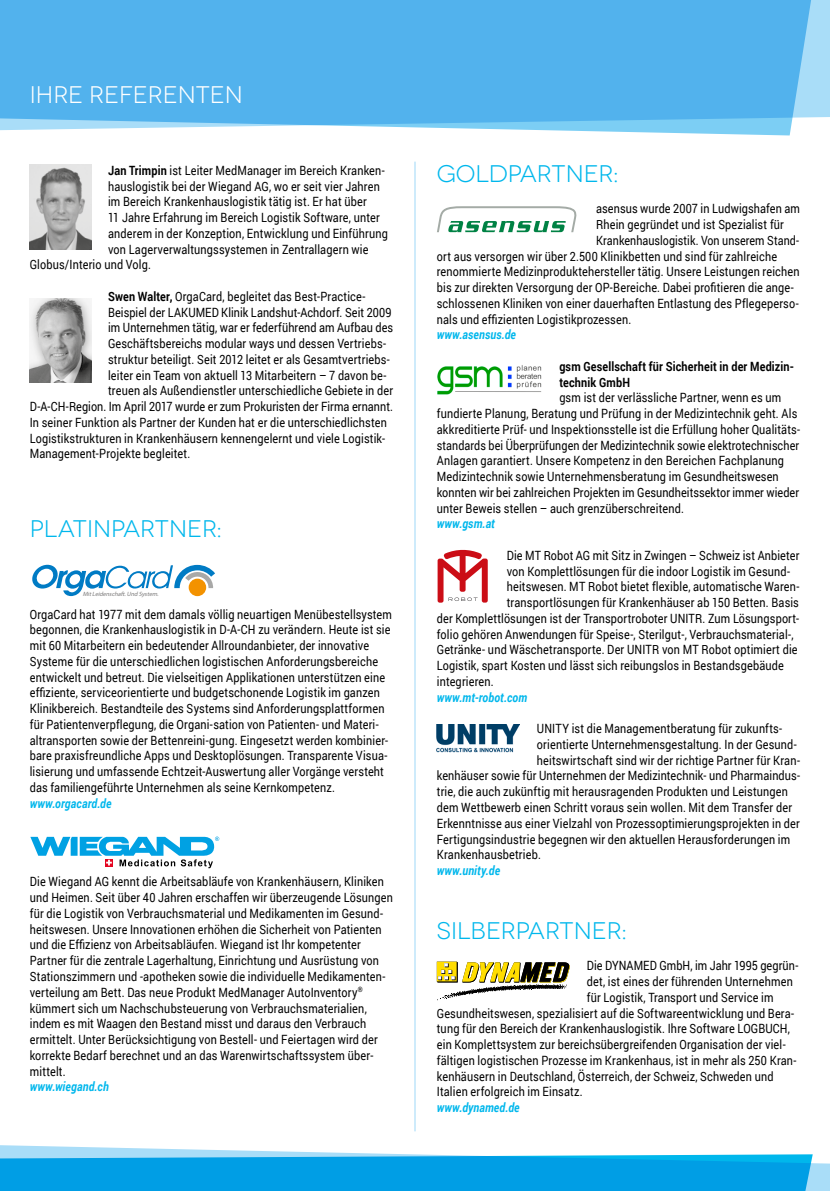
<style>
.page{position:relative;width:830px;height:1191px;background:#fff}
.page>*{position:absolute;margin:0;border:0;box-sizing:border-box;transform-origin:0 0}
.t1{font:24px "Novecentowide";color:#00b7ec}
.t2{font:24px "Novecentowide";color:#fff}
.t3{font:12.75px/15.8px "Roboto";letter-spacing:.015em;color:#000;scale:.85 1}
.t4{font:italic 700 12.75px "Roboto";letter-spacing:.015em;color:#00b7ec;scale:.85 1}
.t5{font:700 12.75px/15.8px "Roboto";letter-spacing:.015em;color:#000;scale:.85 1}
.t6{font:12.75px "Roboto";letter-spacing:.015em;color:#000;scale:.84 1}
.t7{font:italic 600 6.15px "Avant Garde LT";color:#7c7b7b}
.s1{font-weight:700}
</style>
<div class="page">
<hr style="left:414px;top:162px;width:1px;height:969px;background:#a9ddf8">
<div style="left:812px;top:0;width:17px;height:118px;background:#a9ddf8"></div>
<svg style="left:0;top:1145px;width:829px;height:46px"></svg>
<svg style="left:0;top:0;width:812px;height:135px;background:#5db7ee"></svg>
<img style="left:30px;top:298px;width:61px;height:85px">
<img style="left:30px;top:165px;width:61px;height:84px">
<hr style="left:829px;top:72px;width:1px;height:477px;background:#d7eefc">
<svg style="left:32px;top:565px;width:183px;height:31px"></svg>
<svg style="left:30px;top:836px;width:189px;height:32px"></svg>
<svg style="left:437px;top:206px;width:139px;height:26px"></svg>
<svg style="left:437px;top:549px;width:50px;height:53px"></svg>
<svg style="left:436px;top:961px;width:133px;height:39px"></svg>
<img style="left:437px;top:365px;width:105px;height:30px">
<img style="left:436px;top:724px;width:83px;height:29px">
<h1 class="t2" style="left:30px;top:81px;width:214px">IHRE REFERENTEN</h1>
<p class="t3" style="left:108px;top:162px;width:327px"><span class="s1">Jan Trimpin</span> ist Leiter MedManager im Bereich Kranken-</p>
<p class="t3" style="left:108px;top:178px;width:321px">hauslogistik bei der Wiegand AG, wo er seit vier Jahren</p>
<p class="t3" style="left:108px;top:193px;width:306px">im Bereich Krankenhauslogistik tätig ist. Er hat über</p>
<p class="t3" style="left:108px;top:209px;width:321px">11 Jahre Erfahrung im Bereich Logistik Software, unter</p>
<p class="t3" style="left:108px;top:225px;width:330px">anderem in der Konzeption, Entwicklung und Einführung</p>
<p class="t3" style="left:108px;top:241px;width:308px">von Lagerverwaltungssystemen in Zentrallagern wie</p>
<p class="t3" style="left:30px;top:256px;width:144px">Globus/Interio und Volg.</p>
<p class="t3" style="left:108px;top:288px;width:304px"><span class="s1">Swen Walter,</span> OrgaCard, begleitet das Best-Practice-</p>
<p class="t3" style="left:108px;top:304px;width:334px">Beispiel der LAKUMED Klinik Landshut-Achdorf. Seit 2009</p>
<p class="t3" style="left:108px;top:319px;width:336px">im Unternehmen tätig, war er federführend am Aufbau des</p>
<p class="t3" style="left:108px;top:335px;width:328px">Geschäftsbereichs modular ways und dessen Vertriebs-</p>
<p class="t3" style="left:108px;top:351px;width:333px">struktur beteiligt. Seit 2012 leitet er als Gesamtvertriebs-</p>
<p class="t3" style="left:108px;top:367px;width:329px">leiter ein Team von aktuell 13 Mitarbeitern – 7 davon be-</p>
<p class="t3" style="left:108px;top:382px;width:336px">treuen als Außendienstler unterschiedliche Gebiete in der</p>
<p class="t3" style="left:30px;top:398px;width:428px">D-A-CH-Region. Im April 2017 wurde er zum Prokuristen der Firma ernannt.</p>
<p class="t3" style="left:30px;top:414px;width:421px">In seiner Funktion als Partner der Kunden hat er die unterschiedlichsten</p>
<p class="t3" style="left:30px;top:430px;width:419px">Logistikstrukturen in Krankenhäusern kennengelernt und viele Logistik-</p>
<p class="t3" style="left:30px;top:445px;width:190px">Management-Projekte begleitet.</p>
<h1 class="t1" style="left:30px;top:514px;width:193px">PLATINPARTNER:</h1>
<p class="t7" style="left:83px;top:590px;width:79px">MitLeidenschaft. Und System.</p>
<p class="t3" style="left:30px;top:605px;width:427px">OrgaCard hat 1977 mit dem damals völlig neuartigen Menübestellsystem begonnen, die Krankenhauslogistik in D-A-CH zu verändern. Heute ist sie mit 60 Mitarbeitern ein bedeutender Allroundanbieter, der innovative Systeme für die unterschiedlichen logistischen Anforderungsbereiche entwickelt und betreut. Die vielseitigen Applikationen unterstützen eine effiziente, serviceorientierte und budgetschonende Logistik im ganzen Klinikbereich. Bestandteile des Systems sind Anforderungsplattformen für Patientenverpflegung, die Organi-sation von Patienten- und Materi&shy;altransporten sowie der Bettenreini-gung. Eingesetzt werden kombinier&shy;bare praxisfreundliche Apps und Desktoplösungen. Transparente Visua&shy;lisierung und umfassende Echtzeit-Auswertung aller Vorgänge versteht das familiengeführte Unternehmen als seine Kernkompetenz.</p>
<p class="t4" style="left:30px;top:794px;width:98px">www.orgacard.de</p>
<p class="t3" style="left:30px;top:873px;width:428px">Die Wiegand AG kennt die Arbeitsabläufe von Krankenhäusern, Kliniken und Heimen. Seit über 40 Jahren erschaffen wir überzeugende Lösungen für die Logistik von Verbrauchsmaterial und Medikamenten im Gesund&shy;heitswesen. Unsere Innovationen erhöhen die Sicherheit von Patienten und die Effizienz von Arbeitsabläufen. Wiegand ist Ihr kompetenter Partner für die zentrale Lagerhaltung, Einrichtung und Ausrüstung von Stationszimmern und -apotheken sowie die individuelle Medikamenten&shy;verteilung am Bett. Das neue Produkt MedManager AutoInventory<sup>® </sup>kümmert sich um Nachschubsteuerung von Verbrauchsmaterialien, indem es mit Waagen den Bestand misst und daraus den Verbrauch ermittelt. Unter Berücksichtigung von Bestell- und Feiertagen wird der korrekte Bedarf berechnet und an das Warenwirtschaftssystem über&shy;mittelt.</p>
<p class="t4" style="left:30px;top:1077px;width:94px">www.wiegand.ch</p>
<h1 class="t1" style="left:436px;top:160px;width:183px">GOLDPARTNER:</h1>
<p class="t3" style="left:596px;top:200px;width:241px">asensus wurde 2007 in Ludwigshafen am</p>
<p class="t3" style="left:596px;top:216px;width:222px">Rhein gegründet und ist Spezialist für</p>
<p class="t6" style="left:596px;top:231px;width:243px">Krankenhauslogistik. Von unserem Stand-</p>
<p class="t3" style="left:436px;top:248px;width:402px">ort aus versorgen wir über 2.500 Klinikbetten und sind für zahlreiche</p>
<p class="t3" style="left:436px;top:263px;width:428px">renommierte Medizinproduktehersteller tätig. Unsere Leistungen reichen</p>
<p class="t3" style="left:436px;top:279px;width:421px">bis zur direkten Versorgung der OP-Bereiche. Dabei profitieren die ange-</p>
<p class="t3" style="left:436px;top:295px;width:427px">schlossenen Kliniken von einer dauerhaften Entlastung des Pflegeperso-</p>
<p class="t3" style="left:436px;top:311px;width:230px">nals und effizienten Logistikprozessen.</p>
<p class="t4" style="left:436px;top:326px;width:95px">www.asensus.de</p>
<p class="t5" style="left:559px;top:358px;width:277px">gsm Gesellschaft für Sicherheit in der Medizin&shy;technik GmbH</p>
<p class="t3" style="left:436px;top:389px;width:429px;text-indent:122px">gsm ist der verlässliche Partner, wenn es um fundierte Planung, Beratung und Prüfung in der Medizintechnik geht. Als akkreditierte Prüf- und Inspektionsstelle ist die Erfüllung hoher Qualitäts&shy;standards bei Überprüfungen der Medizintechnik sowie elektrotechnischer Anlagen garantiert. Unsere Kompetenz in den Bereichen Fachplanung Medizintechnik sowie Unternehmensberatung im Gesundheitswesen konnten wir bei zahlreichen Projekten im Gesundheitssektor immer wieder unter Beweis stellen – auch grenzüberschreitend.</p>
<p class="t4" style="left:436px;top:515px;width:70px">www.gsm.at</p>
<p class="t3" style="left:506px;top:547px;width:345px">Die MT Robot AG mit Sitz in Zwingen – Schweiz ist Anbieter</p>
<p class="t3" style="left:506px;top:563px;width:334px">von Komplettlösungen für die indoor Logistik im Gesund-</p>
<p class="t3" style="left:506px;top:578px;width:345px">heitswesen. MT Robot bietet flexible, automatische Waren-</p>
<p class="t3" style="left:506px;top:594px;width:345px">transportlösungen für Krankenhäuser ab 150 Betten. Basis</p>
<p class="t3" style="left:436px;top:610px;width:427px">der Komplettlösungen ist der Transportroboter UNITR. Zum Lösungsport-</p>
<p class="t3" style="left:436px;top:626px;width:421px">folio gehören Anwendungen für Speise-, Sterilgut-, Verbrauchsmaterial-,</p>
<p class="t3" style="left:436px;top:641px;width:426px">Getränke- und Wäschetransporte. Der UNITR von MT Robot optimiert die</p>
<p class="t3" style="left:436px;top:657px;width:409px">Logistik, spart Kosten und lässt sich reibungslos in Bestandsgebäude</p>
<p class="t3" style="left:436px;top:673px;width:68px">integrieren.</p>
<p class="t4" style="left:436px;top:688px;width:108px">www.mt-robot.com</p>
<p class="t3" style="left:536px;top:720px;width:290px">UNITY ist die Managementberatung für zukunfts-</p>
<p class="t3" style="left:536px;top:736px;width:307px">orientierte Unternehmensgestaltung. In der Gesund-</p>
<p class="t3" style="left:536px;top:752px;width:311px">heitswirtschaft sind wir der richtige Partner für Kran-</p>
<p class="t3" style="left:436px;top:767px;width:429px">kenhäuser sowie für Unternehmen der Medizintechnik- und Pharmaindus-</p>
<p class="t3" style="left:436px;top:783px;width:414px">trie, die auch zukünftig mit herausragenden Produkten und Leistungen</p>
<p class="t3" style="left:436px;top:799px;width:419px">dem Wettbewerb einen Schritt voraus sein wollen. Mit dem Transfer der</p>
<p class="t3" style="left:436px;top:815px;width:428px">Erkenntnisse aus einer Vielzahl von Prozessoptimierungsprojekten in der</p>
<p class="t3" style="left:436px;top:830px;width:417px">Fertigungsindustrie begegnen wir den aktuellen Herausforderungen im</p>
<p class="t3" style="left:436px;top:846px;width:124px">Krankenhausbetrieb.</p>
<p class="t4" style="left:436px;top:861px;width:76px">www.unity.de</p>
<h1 class="t1" style="left:436px;top:916px;width:191px">SILBERPARTNER:</h1>
<p class="t3" style="left:586px;top:957px;width:250px">Die DYNAMED GmbH, im Jahr 1995 gegrün-</p>
<p class="t3" style="left:586px;top:973px;width:244px">det, ist eines der führenden Unternehmen</p>
<p class="t3" style="left:586px;top:989px;width:221px">für Logistik, Transport und Service im</p>
<p class="t3" style="left:436px;top:1004px;width:421px">Gesundheitswesen, spezialisiert auf die Softwareentwicklung und Bera-</p>
<p class="t3" style="left:436px;top:1020px;width:417px">tung für den Bereich der Krankenhauslogistik. Ihre Software LOGBUCH,</p>
<p class="t3" style="left:436px;top:1036px;width:412px">ein Komplettsystem zur bereichsübergreifenden Organisation der viel-</p>
<p class="t3" style="left:436px;top:1052px;width:424px">fältigen logistischen Prozesse im Krankenhaus, ist in mehr als 250 Kran-</p>
<p class="t3" style="left:436px;top:1067px;width:397px">kenhäusern in Deutschland, Österreich, der Schweiz, Schweden und</p>
<p class="t3" style="left:436px;top:1083px;width:173px">Italien erfolgreich im Einsatz.</p>
<p class="t4" style="left:436px;top:1098px;width:99px">www.dynamed.de</p>
</div>
